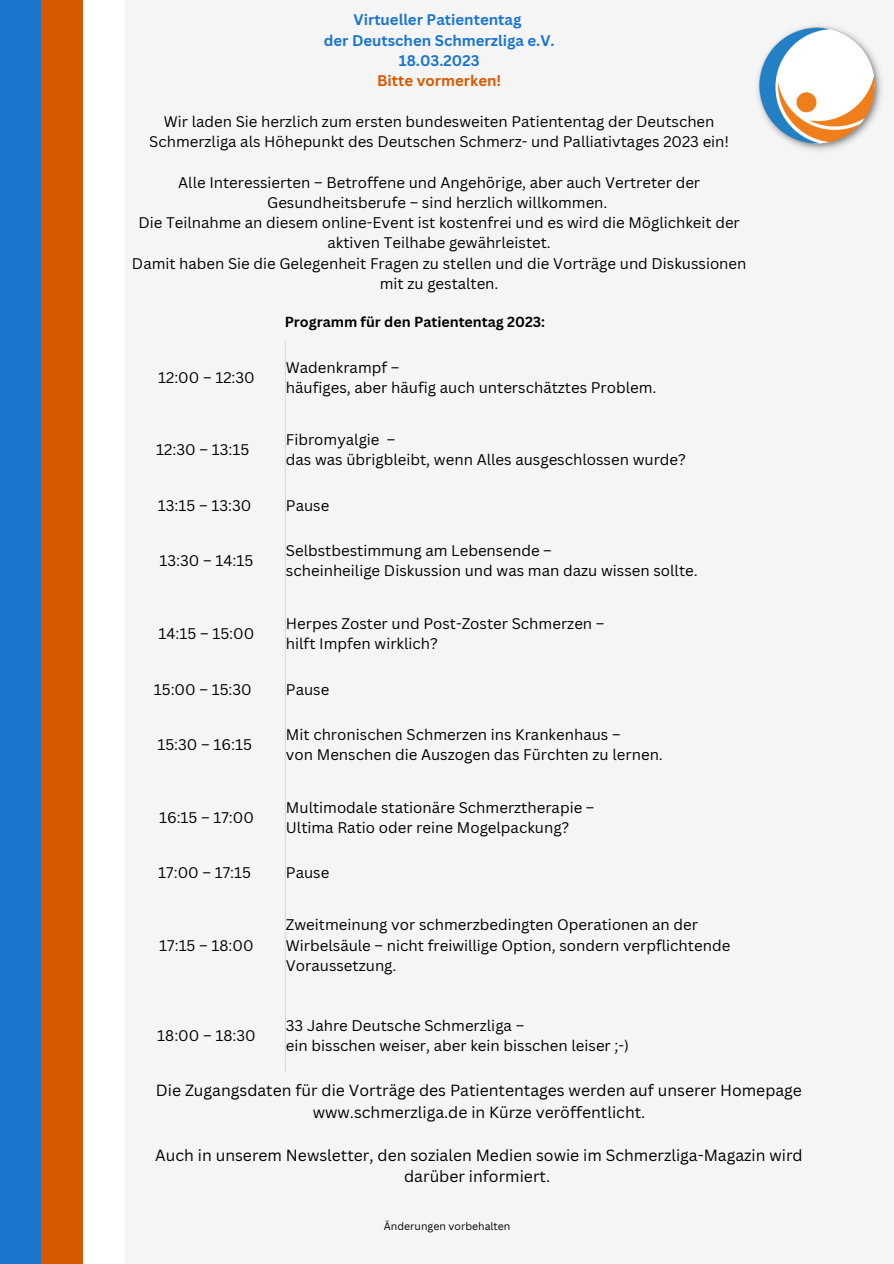
<style>
.page{position:relative;width:894px;height:1264px;background:#fff}
.page>*{position:absolute;margin:0;border:0;box-sizing:border-box;transform-origin:0 0}
.t1{font:15.75px/21.5px "Canva Sans";color:#000;text-align:center}
.t2{font:15px/20.2px "Canva Sans";color:#000}
.t3{font:700 15px/20.2px "Canva Sans";color:#1a75cf;text-align:center}
.t4{font:700 15px "Canva Sans";color:#d95900}
.t5{font:700 14.25px "Canva Sans";color:#000}
.t6{font:10.5px "Canva Sans";color:#000}
</style>
<div class="page">
<div style="left:0;top:0;width:893px;height:1263px;background:#f5f5f5"></div>
<div style="left:0;top:0;width:42px;height:1263px;background:#1a75cf"></div>
<div style="left:42px;top:0;width:41px;height:1263px;background:#d95900"></div>
<div style="left:83px;top:0;width:42px;height:1263px;background:#fff"></div>
<img style="left:757px;top:26px;width:125px;height:125px">
<hr style="left:285px;top:341px;width:1px;height:730px;background:#d9d9d9">
<p class="t3" style="left:323px;top:9px;width:232px">Virtueller Patiententag<br>der Deutschen Schmerzliga e.V.<br>18.03.2023</p>
<p class="t4" style="left:377px;top:70px;width:126px">Bitte vormerken!</p>
<p class="t2" style="left:149px;top:111px;width:581px;text-align:center">Wir laden Sie herzlich zum ersten bundesweiten Patiententag der Deutschen<br>Schmerzliga als Höhepunkt des Deutschen Schmerz- und Palliativtages 2023 ein!</p>
<p class="t2" style="left:132px;top:172px;width:616px;text-align:center">Alle Interessierten – Betroffene und Angehörige, aber auch Vertreter der Gesundheitsberufe – sind herzlich willkommen.<br>Die Teilnahme an diesem online-Event ist kostenfrei und es wird die Möglichkeit der aktiven Teilhabe gewährleistet.<br>Damit haben Sie die Gelegenheit Fragen zu stellen und die Vorträge und Diskussionen mit zu gestalten.</p>
<p class="t5" style="left:284px;top:312px;width:262px">Programm für den Patiententag 2023:</p>
<p class="t2" style="left:158px;top:367px;width:98px">12:00 – 12:30</p>
<p class="t2" style="left:286px;top:356px;width:372px">Wadenkrampf –<br>häufiges, aber häufig auch unterschätztes Problem.</p>
<p class="t2" style="left:156px;top:439px;width:94px">12:30 – 13:15</p>
<p class="t2" style="left:286px;top:429px;width:401px">Fibromyalgie –<br>das was übrigbleibt, wenn Alles ausgeschlossen wurde?</p>
<p class="t2" style="left:158px;top:495px;width:95px">13:15 – 13:30</p>
<p class="t2" style="left:286px;top:495px;width:45px">Pause</p>
<p class="t2" style="left:159px;top:550px;width:95px">13:30 – 14:15</p>
<p class="t2" style="left:286px;top:540px;width:413px">Selbstbestimmung am Lebensende –<br>scheinheilige Diskussion und was man dazu wissen sollte.</p>
<p class="t2" style="left:158px;top:623px;width:97px">14:15 – 15:00</p>
<p class="t2" style="left:286px;top:613px;width:320px">Herpes Zoster und Post-Zoster Schmerzen – hilft Impfen wirklich?</p>
<p class="t2" style="left:154px;top:678px;width:99px">15:00 – 15:30</p>
<p class="t2" style="left:286px;top:678px;width:45px">Pause</p>
<p class="t2" style="left:157px;top:734px;width:96px">15:30 – 16:15</p>
<p class="t2" style="left:286px;top:724px;width:378px">Mit chronischen Schmerzen ins Krankenhaus –<br>von Menschen die Auszogen das Fürchten zu lernen.</p>
<p class="t2" style="left:159px;top:806px;width:96px">16:15 – 17:00</p>
<p class="t2" style="left:286px;top:796px;width:310px">Multimodale stationäre Schmerztherapie –<br>Ultima Ratio oder reine Mogelpackung?</p>
<p class="t2" style="left:158px;top:862px;width:94px">17:00 – 17:15</p>
<p class="t2" style="left:286px;top:862px;width:45px">Pause</p>
<p class="t2" style="left:159px;top:934px;width:96px">17:15 – 18:00</p>
<p class="t2" style="left:286px;top:914px;width:446px">Zweitmeinung vor schmerzbedingten Operationen an der<br>Wirbelsäule – nicht freiwillige Option, sondern verpflichtende<br>Voraussetzung.</p>
<p class="t2" style="left:157px;top:1024px;width:100px">18:00 – 18:30</p>
<p class="t2" style="left:286px;top:1014px;width:344px">33 Jahre Deutsche Schmerzliga –<br>ein bisschen weiser, aber kein bisschen leiser ;-)</p>
<p class="t1" style="left:156px;top:1079px;width:647px">Die Zugangsdaten für die Vorträge des Patiententages werden auf unserer Homepage www.schmerzliga.de in Kürze veröffentlicht.</p>
<p class="t1" style="left:155px;top:1143px;width:648px">Auch in unserem Newsletter, den sozialen Medien sowie im Schmerzliga-Magazin wird darüber informiert.</p>
<p class="t6" style="left:384px;top:1218px;width:128px">Änderungen vorbehalten</p>
</div>
